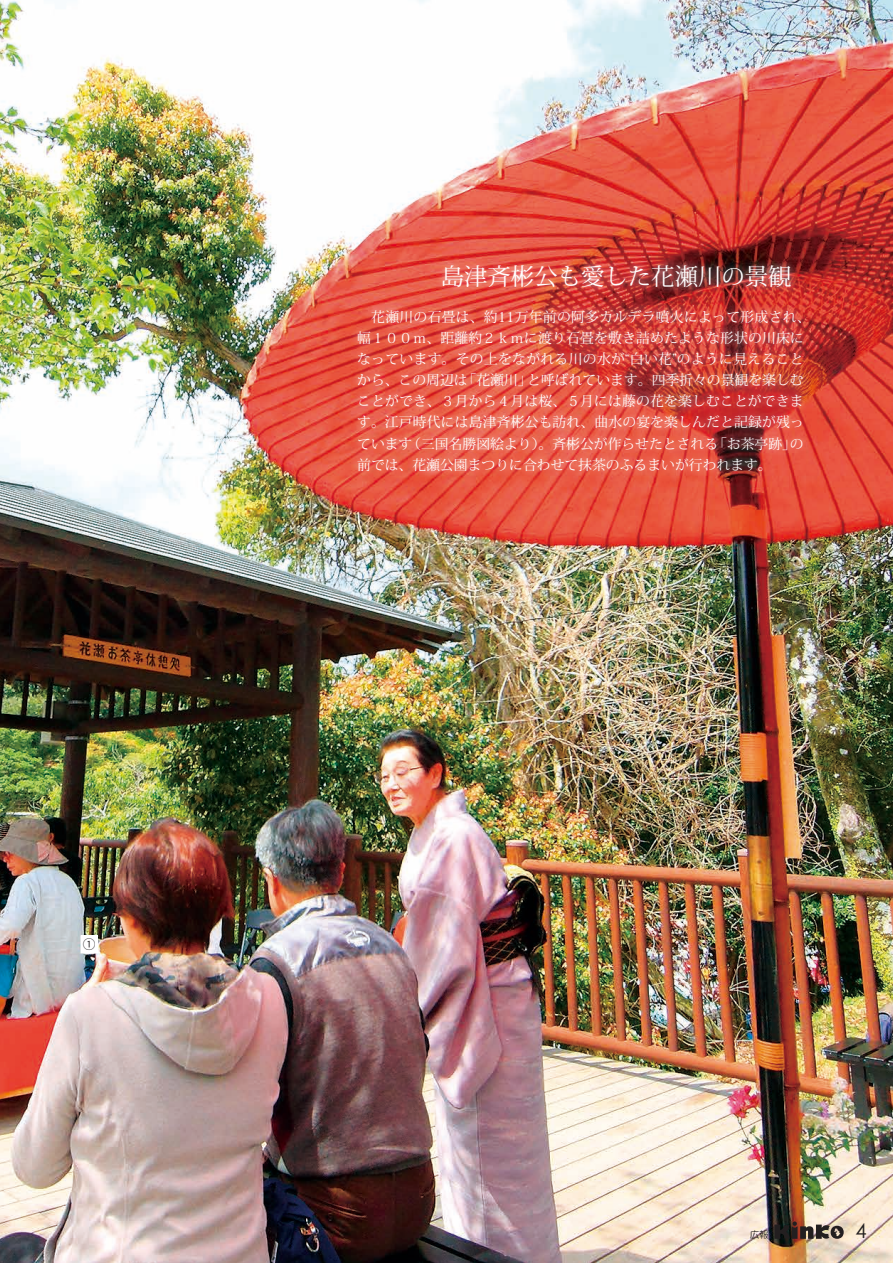
<style>
.page{position:relative;width:893px;height:1263px;background:#fff}
.page>*{position:absolute;margin:0;border:0;box-sizing:border-box;transform-origin:0 0}
.t1{font:23.4px "Koz Min Pr 6 N";color:#fff}
.t2{font:20.25px "Century Gothic";color:#231f20}
.t3{font:13.8px/21.1px "Koz Min Pr 6 N";letter-spacing:.01em;color:#fff}
.t4{font:12.75px "Koz Go Pr 6 N";color:#231f20}
.t5{font:9.6px "HG Maru Gothic MPRO";color:#231f20}
</style>
<div class="page">
<img style="left:0;top:0;width:893px;height:1263px">
<div style="left:348px;top:301px;width:464px;height:179px;background:#fff;opacity:.75"></div>
<div style="left:81px;top:936px;width:16px;height:17px;background:#fff"></div>
<div style="left:436px;top:258px;width:362px;height:36px;background:#fff;opacity:.75"></div>
<svg style="left:774px;top:1221px;width:70px;height:18px"></svg>
<p class="t4" style="left:83px;top:937px;width:14px">①</p>
<p class="t1" style="left:441px;top:263px;width:352px">島津斉彬公も愛した花瀬川の景観</p>
<p class="t3" style="left:357px;top:306px;width:455px">　花瀬川の石畳は、約11万年前の阿多カルデラ噴火によって形成され、幅１００ｍ、距離約２ｋｍに渡り石畳を敷き詰めたような形状の川床になっています。その上をながれる川の水が“白い花”のように見えることから、この周辺は「花瀬川」と呼ばれています。四季折々の景観を楽しむことができ、３月から４月は桜、５月には藤の花を楽しむことができます。江戸時代には島津斉彬公も訪れ、曲水の宴を楽しんだと記録が残っています（三国名勝図絵より）。斉彬公が作らせたとされる「お茶亭跡」の前では、花瀬公園まつりに合わせて抹茶のふるまいが行われます。</p>
<p class="t5" style="left:750px;top:1230px;width:21px">広報</p>
<h2 class="t2" style="left:855px;top:1217px;width:13px">4</h2>
</div>
